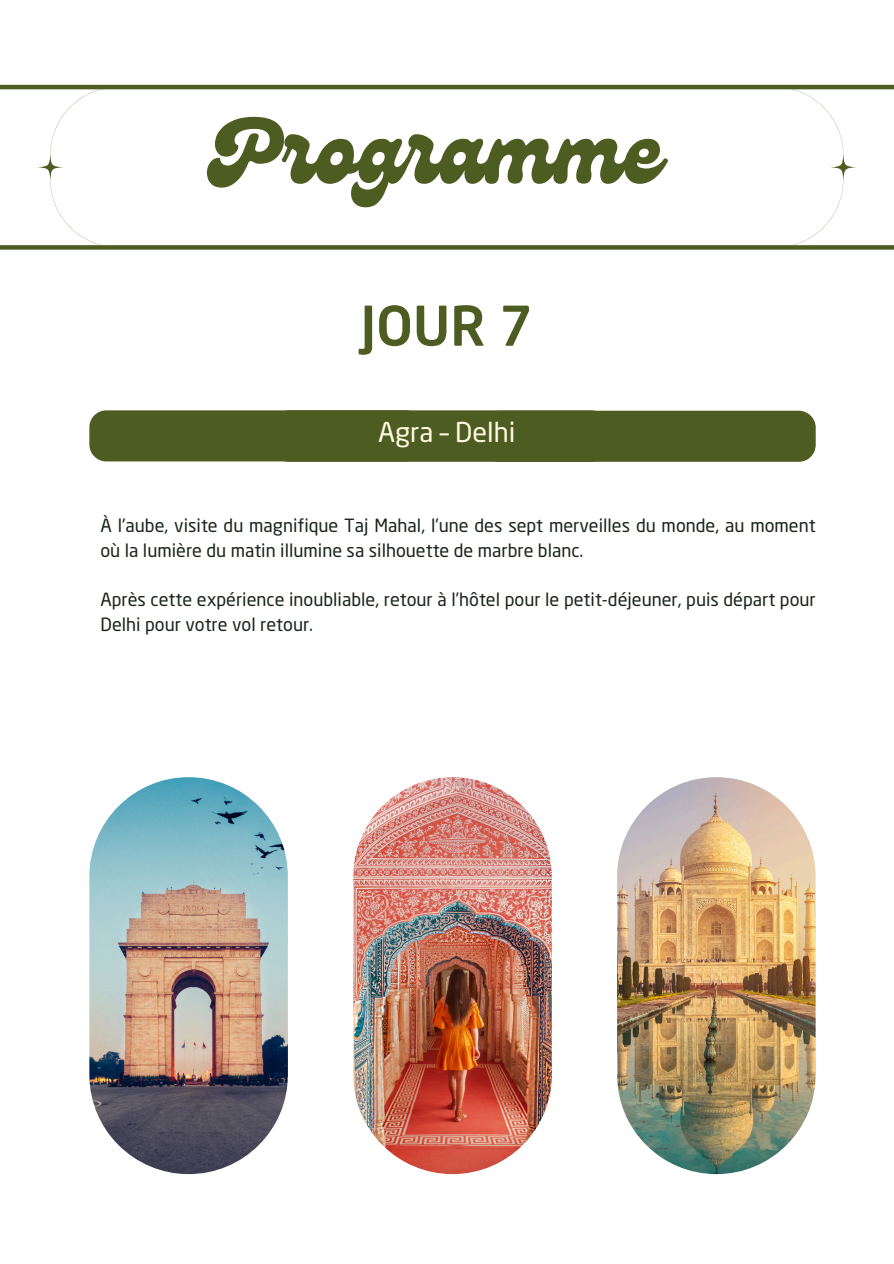
<style>
.page{position:relative;width:894px;height:1264px;background:#fff}
.page>*{position:absolute;margin:0;border:0;box-sizing:border-box;transform-origin:0 0}
.t1{font:90px "Genty";color:#4d5c21}
.t2{font:500 54px "Neo Sans Pro";color:#4d5c21}
.t3{font:27px "Neo Sans Pro";color:#fffce3}
.t4{font:18px/24.8px "Neo Sans Pro";color:#182419}
</style>
<div class="page">
<hr style="left:0;top:85px;width:893px;height:4px;background:#4d5c21">
<div style="left:0;top:245px;width:893px;height:5px;background:#4d5c21"></div>
<div style="left:89px;top:410px;width:333px;height:51px;background:#4d5c21;border-radius:17px"></div>
<div style="left:272px;top:410px;width:336px;height:52px;background:#4d5c21;border-radius:17px"></div>
<div style="left:482px;top:411px;width:333px;height:51px;background:#4d5c21;border-radius:17px"></div>
<svg style="left:50px;top:89px;width:68px;height:157px"></svg>
<svg style="left:37px;top:154px;width:26px;height:26px"></svg>
<svg style="left:774px;top:89px;width:69px;height:157px"></svg>
<svg style="left:830px;top:154px;width:25px;height:26px"></svg>
<img style="left:89px;top:777px;width:199px;height:397px;border-radius:99px">
<img style="left:353px;top:777px;width:198px;height:397px;border-radius:99px">
<img style="left:617px;top:777px;width:198px;height:397px;border-radius:99px">
<p class="t1" style="left:211px;top:100px;width:451px">Programme</p>
<p class="t2" style="left:360px;top:304px;width:174px">JOUR 7</p>
<p class="t3" style="left:378px;top:422px;width:139px">Agra – Delhi</p>
<p class="t4" style="left:100px;top:515px;width:716px">À l'aube, visite du magnifique Taj Mahal, l’une des sept merveilles du monde, au moment où la lumière du matin illumine sa silhouette de marbre blanc.</p>
<h1 class="t4" style="left:100px;top:589px;width:716px">Après cette expérience inoubliable, retour à l’hôtel pour le petit-déjeuner, puis départ pour<br>Delhi pour votre vol retour.</h1>
</div>
